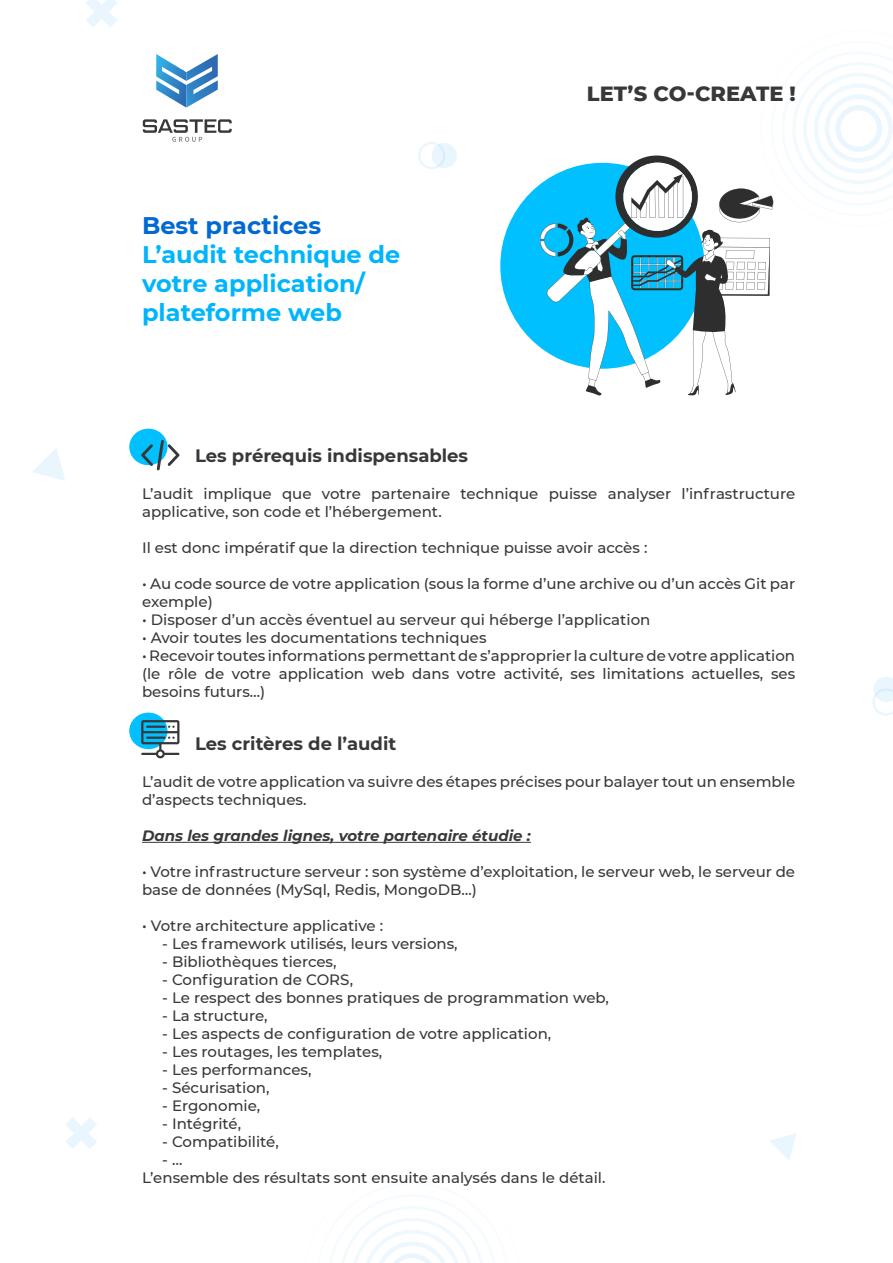
<style>
.page{position:relative;width:893px;height:1263px;background:#fff}
.page>*{position:absolute;margin:0;border:0;box-sizing:border-box;transform-origin:0 0}
.t1{font:700 24px/28.8px "Montserrat";color:#00b5fb}
.t2{font:700 24px "Montserrat";color:#0069d3}
.t3{font:800 21px "Montserrat";color:#383838}
.t4{font:700 18px "Montserrat";color:#383838}
.t5{font:500 15px/18px "Montserrat";color:#383838}
.t6{font:italic 700 15px "Montserrat";color:#383838}
</style>
<div class="page">
<svg style="left:86px;top:0;width:31px;height:27px"></svg>
<svg style="left:418px;top:142px;width:39px;height:27px"></svg>
<svg style="left:32px;top:448px;width:33px;height:33px"></svg>
<svg style="left:872px;top:677px;width:21px;height:39px"></svg>
<svg style="left:342px;top:1206px;width:141px;height:57px"></svg>
<svg style="left:66px;top:1118px;width:31px;height:31px"></svg>
<svg style="left:770px;top:1133px;width:26px;height:27px"></svg>
<div style="left:129px;top:429px;width:39px;height:36px;background:#00c0ff;border-radius:50%"></div>
<div style="left:129px;top:713px;width:39px;height:36px;background:#00c0ff;border-radius:50%"></div>
<div style="left:500px;top:163px;width:204px;height:206px;background:#00c0ff;border-radius:50%"></div>
<hr style="left:142px;top:842px;width:389px;height:1px;background:#383838">
<svg style="left:141px;top:440px;width:39px;height:30px"></svg>
<svg style="left:141px;top:720px;width:38px;height:38px"></svg>
<svg style="left:143px;top:119px;width:89px;height:23px"></svg>
<svg style="left:156px;top:54px;width:62px;height:54px"></svg>
<svg style="left:540px;top:62px;width:353px;height:334px"></svg>
<h1 class="t2" style="left:142px;top:208px;width:181px">Best practices</h1>
<h1 class="t1" style="left:142px;top:239px;width:260px">L’audit technique de votre application/ plateforme web</h1>
<p class="t4" style="left:195px;top:443px;width:275px">Les prérequis indispensables</p>
<h2 class="t3" style="left:587px;top:78px;width:210px">LET’S CO-CREATE !</h2>
<p class="t5" style="left:142px;top:484px;width:655px">L’audit implique que votre partenaire technique puisse analyser l’infrastructure applicative, son code et l’hébergement.</p>
<p class="t5" style="left:142px;top:538px;width:507px">Il est donc impératif que la direction technique puisse avoir accès :</p>
<p class="t5" style="left:142px;top:574px;width:655px">• Au code source de votre application (sous la forme d’une archive ou d’un accès Git par exemple)</p>
<p class="t5" style="left:142px;top:610px;width:510px">• Disposer d’un accès éventuel au serveur qui héberge l’application</p>
<p class="t5" style="left:142px;top:628px;width:346px">• Avoir toutes les documentations techniques</p>
<p class="t5" style="left:142px;top:646px;width:655px;text-align:justify">• Recevoir toutes informations permettant de s’approprier la culture de votre application (le rôle de votre application web dans votre activité, ses limitations actuelles, ses besoins futurs…)</p>
<p class="t4" style="left:195px;top:731px;width:203px">Les critères de l’audit</p>
<p class="t5" style="left:142px;top:772px;width:655px">L’audit de votre application va suivre des étapes précises pour balayer tout un ensemble d’aspects techniques.</p>
<p class="t6" style="left:142px;top:825px;width:390px">Dans les grandes lignes, votre partenaire étudie :</p>
<p class="t5" style="left:142px;top:862px;width:655px">• Votre infrastructure serveur : son système d’exploitation, le serveur web, le serveur de base de données (MySql, Redis, MongoDB…)</p>
<p class="t5" style="left:142px;top:916px;width:243px">• Votre architecture applicative :</p>
<p class="t5" style="left:162px;top:934px;width:297px">- Les framework utilisés, leurs versions,</p>
<p class="t5" style="left:162px;top:952px;width:176px">- Bibliothèques tierces,</p>
<p class="t5" style="left:162px;top:970px;width:192px">- Configuration de CORS,</p>
<p class="t5" style="left:162px;top:988px;width:448px">- Le respect des bonnes pratiques de programmation web,</p>
<p class="t5" style="left:162px;top:1006px;width:107px">- La structure,</p>
<p class="t5" style="left:162px;top:1024px;width:391px">- Les aspects de configuration de votre application,</p>
<p class="t5" style="left:162px;top:1042px;width:221px">- Les routages, les templates,</p>
<p class="t5" style="left:162px;top:1060px;width:151px">- Les performances,</p>
<p class="t5" style="left:162px;top:1078px;width:109px">- Sécurisation,</p>
<p class="t5" style="left:162px;top:1096px;width:100px">- Ergonomie,</p>
<p class="t5" style="left:162px;top:1114px;width:80px">- Intégrité,</p>
<p class="t5" style="left:162px;top:1132px;width:118px">- Compatibilité,</p>
<p class="t5" style="left:142px;top:1150px;width:465px;text-indent:20px">- …<br>L’ensemble des résultats sont ensuite analysés dans le détail.</p>
</div>
